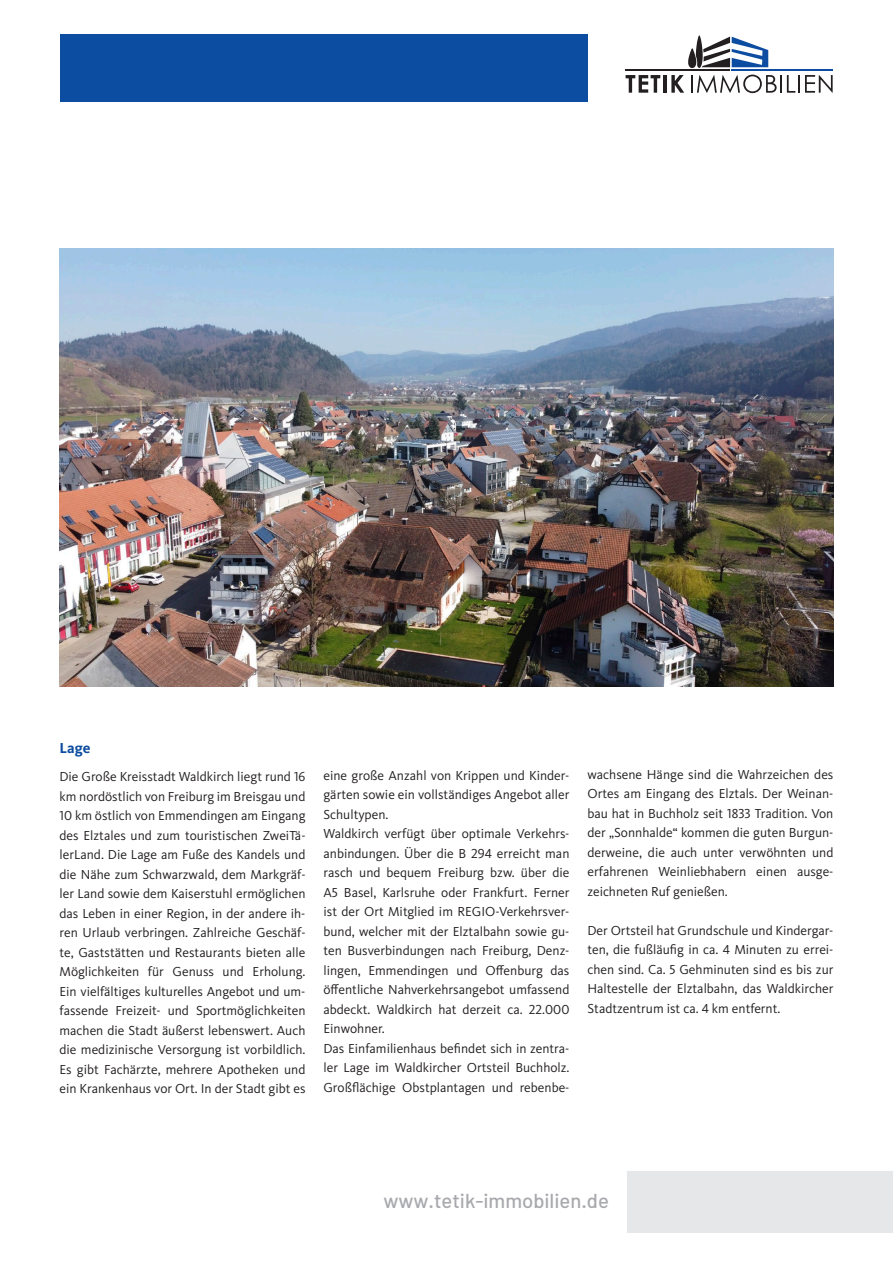
<style>
.page{position:relative;width:893px;height:1263px;background:#fff}
.page>*{position:absolute;margin:0;border:0;box-sizing:border-box;transform-origin:0 0}
.t1{font:500 20.25px "Barlow";color:#a8a9ad}
.t2{font:700 15px "Kievit Pro";color:#0d4da1}
.t3{font:13.5px/19.5px "Kievit Pro";color:#231f20;text-align:justify}
</style>
<div class="page">
<div style="left:60px;top:34px;width:528px;height:67px;background:#0d4da1"></div>
<div style="left:627px;top:1171px;width:265px;height:62px;background:#e6e7e9"></div>
<hr style="left:732px;top:70px;width:101px;height:1px;background:#0d4da1">
<svg style="left:626px;top:75px;width:34px;height:18px"></svg>
<hr style="left:663px;top:75px;width:4px;height:18px;background:#231f20">
<svg style="left:671px;top:75px;width:13px;height:18px"></svg>
<svg style="left:691px;top:75px;width:142px;height:18px"></svg>
<svg style="left:688px;top:35px;width:80px;height:33px"></svg>
<hr style="left:625px;top:70px;width:105px;height:1px;background:#231f20">
<img style="left:60px;top:248px;width:773px;height:439px">
<p class="t2" style="left:60px;top:739px;width:32px">Lage</p>
<p class="t3" style="left:60px;top:767px;width:247px">Die Große Kreisstadt Waldkirch liegt rund 16 km nordöstlich von Freiburg im Breisgau und 10 km östlich von Emmendingen am Eingang des Elztales und zum touristischen ZweiTä&shy;lerLand. Die Lage am Fuße des Kandels und die Nähe zum Schwarzwald, dem Markgräf&shy;ler Land sowie dem Kaiserstuhl ermöglichen das Leben in einer Region, in der andere ih&shy;ren Urlaub verbringen. Zahlreiche Geschäf&shy;te, Gaststätten und Restaurants bieten alle Möglichkeiten für Genuss und Erholung.<br>Ein vielfältiges kulturelles Angebot und um&shy;fassende Freizeit- und Sportmöglichkeiten machen die Stadt äußerst lebenswert. Auch die medizinische Versorgung ist vorbildlich.<br>Es gibt Fachärzte, mehrere Apotheken und ein Krankenhaus vor Ort. In der Stadt gibt es</p>
<p class="t3" style="left:323px;top:765px;width:247px;text-align:left">eine große Anzahl von Krippen und Kinder&shy;gärten sowie ein vollständiges Angebot aller Schultypen.<br>Waldkirch verfügt über optimale Verkehrs&shy;anbindungen. Über die B 294 erreicht man rasch und bequem Freiburg bzw. über die A5 Basel, Karlsruhe oder Frankfurt. Ferner ist der Ort Mitglied im REGIO-Verkehrsver&shy;bund, welcher mit der Elztalbahn sowie gu&shy;ten Busverbindungen nach Freiburg, Denz&shy;lingen, Emmendingen und Offenburg das öffentliche Nahverkehrsangebot umfassend abdeckt. Waldkirch hat derzeit ca. 22.000<br>Einwohner.<br>Das Einfamilienhaus befindet sich in zentra&shy;ler Lage im Waldkircher Ortsteil Buchholz.<br>Großflächige Obstplantagen und rebenbe-</p>
<p class="t3" style="left:587px;top:764px;width:247px">wachsene Hänge sind die Wahrzeichen des Ortes am Eingang des Elztals. Der Weinan&shy;bau hat in Buchholz seit 1833 Tradition. Von der „Sonnhalde“ kommen die guten Burgun&shy;derweine, die auch unter verwöhnten und erfahrenen Weinliebhabern einen ausge&shy;zeichneten Ruf genießen.</p>
<p class="t3" style="left:587px;top:920px;width:247px">Der Ortsteil hat Grundschule und Kindergar&shy;ten, die fußläufig in ca. 4 Minuten zu errei&shy;chen sind. Ca. 5 Gehminuten sind es bis zur Haltestelle der Elztalbahn, das Waldkircher Stadtzentrum ist ca. 4 km entfernt.</p>
<h1 class="t1" style="left:383px;top:1188px;width:227px">www.tetik-immobilien.de</h1>
</div>
